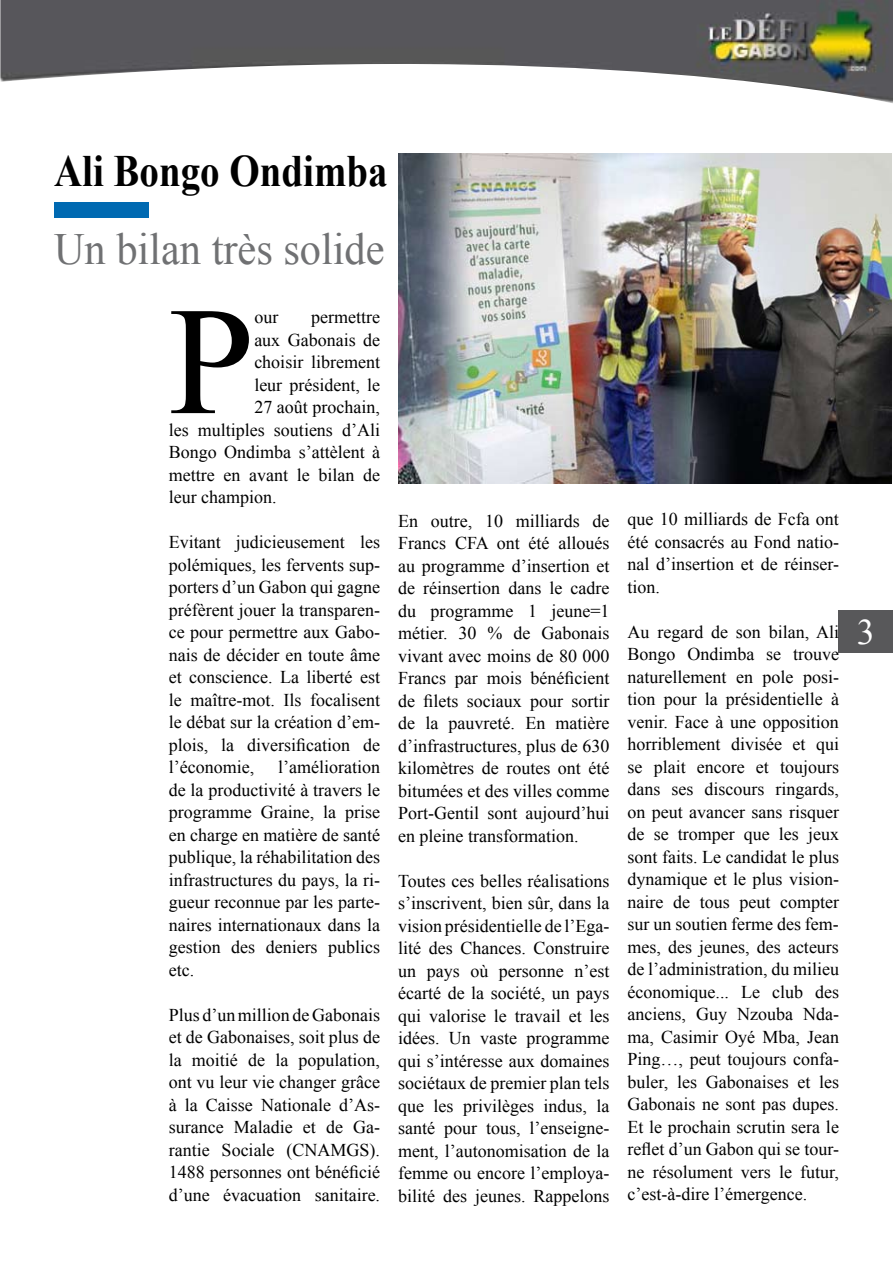
<style>
.page{position:relative;width:893px;height:1263px;background:#fff}
.page>*{position:absolute;margin:0;border:0;box-sizing:border-box;transform-origin:0 0}
.t1{font:153.9px "Times New Roman";color:#000}
.t2{font:700 44.85px "Times New Roman";color:#000;scale:.87 1}
.t3{font:44.55px "Times New Roman";color:#707173;scale:.95 1}
.t4{font:36px "Times New Roman";color:#fff}
.t5{font:18px/22.5px "Times New Roman";color:#000;text-align:justify}
</style>
<div class="page">
<div style="left:839px;top:610px;width:54px;height:43px;background:#58585a"></div>
<img style="left:0;top:0;width:893px;height:103px">
<img style="left:398px;top:153px;width:493px;height:330px">
<div style="left:54px;top:202px;width:95px;height:15px;background:#006ab2"></div>
<h2 class="t2" style="left:54px;top:138px;width:385px">Ali Bongo Ondimba</h2>
<h3 class="t3" style="left:54px;top:217px;width:350px">Un bilan très solide</h3>
<h1 class="t1" style="left:169px;top:253px;width:87px">P</h1>
<p class="t5" style="left:254px;top:305px;width:25px">our</p>
<p class="t5" style="left:311px;top:305px;width:70px">permettre</p>
<p class="t5" style="left:254px;top:328px;width:127px">aux Gabonais de</p>
<p class="t5" style="left:254px;top:350px;width:127px">choisir librement</p>
<p class="t5" style="left:254px;top:373px;width:127px">leur président, le</p>
<p class="t5" style="left:254px;top:395px;width:127px">27 août prochain,</p>
<p class="t5" style="left:169px;top:418px;width:213px">les multiples soutiens d’Ali</p>
<p class="t5" style="left:169px;top:440px;width:213px">Bongo Ondimba s’attèlent à</p>
<p class="t5" style="left:169px;top:463px;width:213px">mettre en avant le bilan de</p>
<p class="t5" style="left:169px;top:485px;width:109px">leur champion.</p>
<p class="t5" style="left:169px;top:530px;width:213px">Evitant judicieusement les polémiques, les fervents sup&shy;porters d’un Gabon qui gagne préfèrent jouer la transparen&shy;ce pour permettre aux Gabo&shy;nais de décider en toute âme et conscience. La liberté est le maître-mot. Ils focalisent le débat sur la création d’em&shy;plois, la diversification de l’économie,</p>
<p class="t5" style="left:169px;top:755px;width:213px;text-indent:109px">l’amélioration de la productivité à travers le programme Graine, la prise en charge en matière de santé publique, la réhabilitation des infrastructures du pays, la ri&shy;gueur reconnue par les parte&shy;naires internationaux dans la gestion des deniers publics etc.</p>
<p class="t5" style="left:169px;top:1003px;width:213px">Plus d’un million de Gabonais et de Gabonaises, soit plus de la moitié de la population, ont vu leur vie changer grâce à la Caisse Nationale d’As&shy;surance Maladie et de Ga&shy;rantie Sociale (CNAMGS).<br>1488 personnes ont bénéficié d’une évacuation sanitaire.</p>
<p class="t5" style="left:398px;top:509px;width:213px">En outre, 10 milliards de Francs CFA ont été alloués au programme d’insertion et de réinsertion dans le cadre du programme 1 jeune=1 métier. 30 % de Gabonais vivant avec moins de 80 000<br>Francs par mois bénéficient de filets sociaux pour sortir de la pauvreté. En matière d’infrastructures, plus de 630 kilomètres de routes ont été bitumées et des villes comme Port-Gentil sont aujourd’hui en pleine transformation.</p>
<p class="t5" style="left:398px;top:869px;width:213px">Toutes ces belles réalisations s’inscrivent, bien sûr, dans la vision présidentielle de l’Ega&shy;lité des Chances. Construire un pays où personne n’est écarté de la société, un pays qui valorise le travail et les idées. Un vaste programme qui s’intéresse aux domaines sociétaux de premier plan tels que les privilèges indus, la santé pour tous, l’enseigne&shy;ment, l’autonomisation de la femme ou encore l’employa&shy;bilité des jeunes. Rappelons</p>
<p class="t5" style="left:628px;top:507px;width:213px">que 10 milliards de Fcfa ont été consacrés au Fond natio&shy;nal d’insertion et de réinser&shy;tion.</p>
<p class="t5" style="left:628px;top:620px;width:213px">Au regard de son bilan, Ali Bongo Ondimba se trouve naturellement en pole posi&shy;tion pour la présidentielle à venir. Face à une opposition horriblement divisée et qui se plait encore et toujours dans ses discours ringards, on peut avancer sans risquer de se tromper que les jeux sont faits. Le candidat le plus dynamique et le plus vision&shy;naire de tous peut compter sur un soutien ferme des fem&shy;mes, des jeunes, des acteurs de l’administration, du milieu économique... Le club des anciens, Guy Nzouba Nda&shy;ma, Casimir Oyé Mba, Jean Ping…, peut toujours confa&shy;buler, les Gabonaises et les Gabonais ne sont pas dupes.<br>Et le prochain scrutin sera le reflet d’un Gabon qui se tour&shy;ne résolument vers le futur, c’est-à-dire l’émergence.</p>
<h3 class="t4" style="left:857px;top:606px;width:19px">3</h3>
</div>
